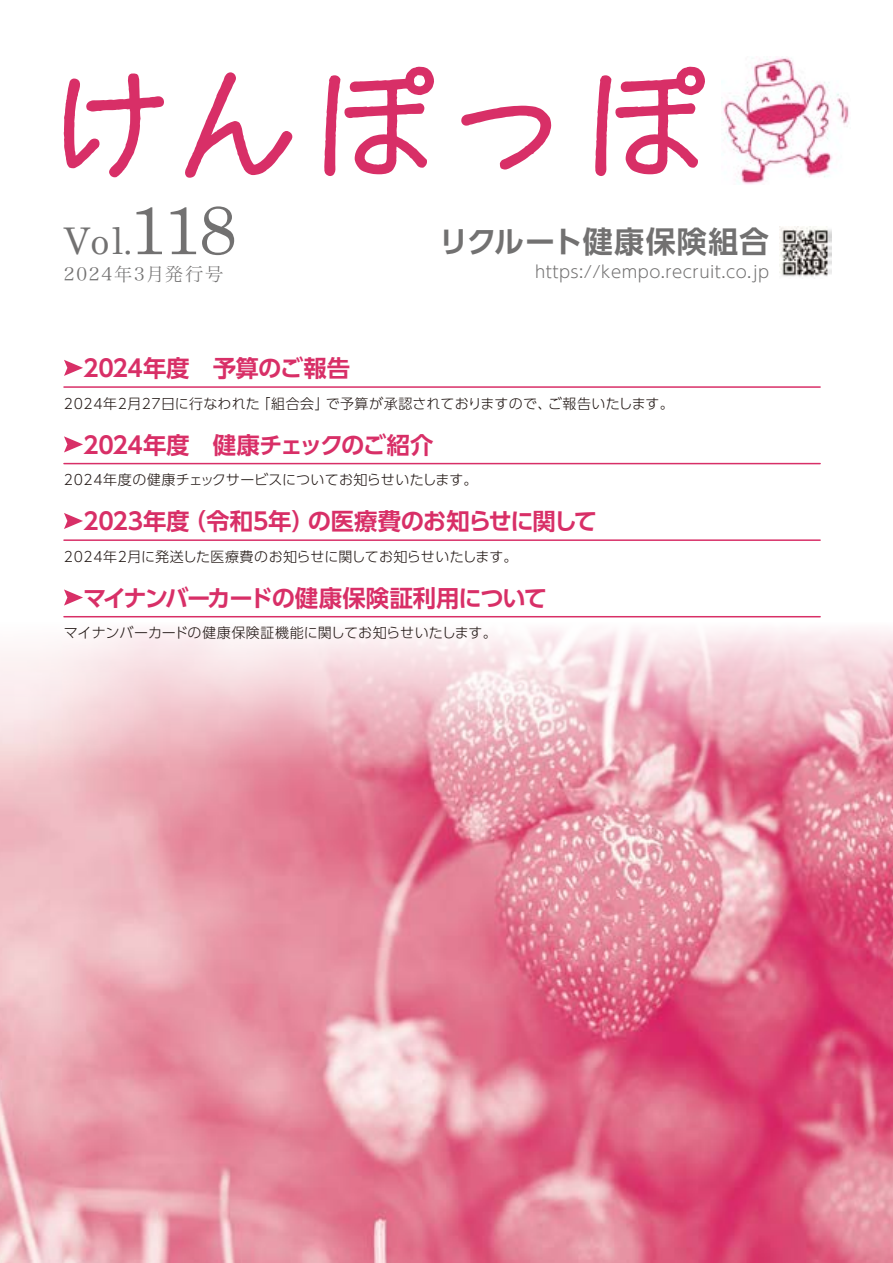
<style>
.page{position:relative;width:893px;height:1263px;background:#fff}
.page>*{position:absolute;margin:0;border:0;box-sizing:border-box;transform-origin:0 0}
.t1{font:69.15px "Century";color:#727171}
.t2{font:36.75px "Century";color:#727171}
.t3{font:700 30px "UD Shin Go Pro De";letter-spacing:.025em;color:#727171}
.t4{font:700 23.4px "UD Shin Go Pro De";letter-spacing:-.025em;color:#d82f67}
.t5{font:700 23.4px "UD Shin Go Pro De";letter-spacing:-.055em;color:#d82f67}
.t6{font:18.45px "Hira Min Pro W2";letter-spacing:.1em;color:#727171}
.t7{font:300 16.5px "UD Shin Go Pro";letter-spacing:.025em;color:#727171}
.t8{font:300 13.95px "UD Shin Go Pro";letter-spacing:.02em;color:#221815}
.s1{font-size:36.75px}
</style>
<div class="page">
<img style="left:0;top:765px;width:893px;height:498px">
<svg style="left:0;top:539px;width:893px;height:226px"></svg>
<svg style="left:64px;top:73px;width:100px;height:104px"></svg>
<svg style="left:185px;top:72px;width:107px;height:106px"></svg>
<svg style="left:324px;top:66px;width:110px;height:110px"></svg>
<svg style="left:461px;top:106px;width:90px;height:64px"></svg>
<svg style="left:595px;top:66px;width:110px;height:110px"></svg>
<img style="left:721px;top:58px;width:128px;height:127px">
<hr style="left:64px;top:386px;width:756px;height:2px;background:#d82f67">
<svg style="left:64px;top:360px;width:19px;height:16px"></svg>
<hr style="left:64px;top:463px;width:756px;height:1px;background:#d82f67">
<svg style="left:64px;top:436px;width:19px;height:16px"></svg>
<hr style="left:64px;top:616px;width:756px;height:1px;background:#d82f67">
<svg style="left:64px;top:589px;width:19px;height:17px"></svg>
<hr style="left:64px;top:539px;width:756px;height:2px;background:#d82f67">
<svg style="left:64px;top:513px;width:19px;height:16px"></svg>
<img style="left:779px;top:227px;width:52px;height:50px">
<h1 class="t1" style="left:123px;top:171px;width:115px"><span class="s1">.</span>118</h1>
<h2 class="t2" style="left:64px;top:210px;width:61px">Vol</h2>
<h3 class="t6" style="left:64px;top:258px;width:161px">2024年3月発行号</h3>
<h3 class="t4" style="left:83px;top:349px;width:268px">2024年度　予算のご報告</h3>
<h3 class="t3" style="left:439px;top:218px;width:332px">リクルート健康保険組合</h3>
<p class="t7" style="left:535px;top:259px;width:235px">https://kempo.recruit.co.jp</p>
<p class="t8" style="left:326px;top:392px;width:227px">で予算が承認されておりますので、</p>
<p class="t8" style="left:257px;top:392px;width:74px">「組合会」</p>
<p class="t8" style="left:64px;top:392px;width:197px">2024年2月27日に行なわれた</p>
<h3 class="t4" style="left:83px;top:426px;width:352px">2024年度　健康チェックのご紹介</h3>
<p class="t8" style="left:64px;top:469px;width:415px">2024年度の健康チェックサービスについてお知らせいたします。</p>
<p class="t8" style="left:548px;top:392px;width:127px">ご報告いたします。</p>
<h3 class="t4" style="left:83px;top:502px;width:108px">2023年度</h3>
<p class="t8" style="left:64px;top:545px;width:455px">2024年2月に発送した医療費のお知らせに関してお知らせいたします。</p>
<h3 class="t4" style="left:183px;top:502px;width:134px">（令和5年）</h3>
<h3 class="t5" style="left:308px;top:502px;width:291px">の医療費のお知らせに関して</h3>
<h3 class="t5" style="left:83px;top:579px;width:465px">マイナンバーカードの健康保険証利用について</h3>
<p class="t8" style="left:64px;top:622px;width:435px">マイナンバーカードの健康保険証機能に関してお知らせいたします。</p>
</div>
